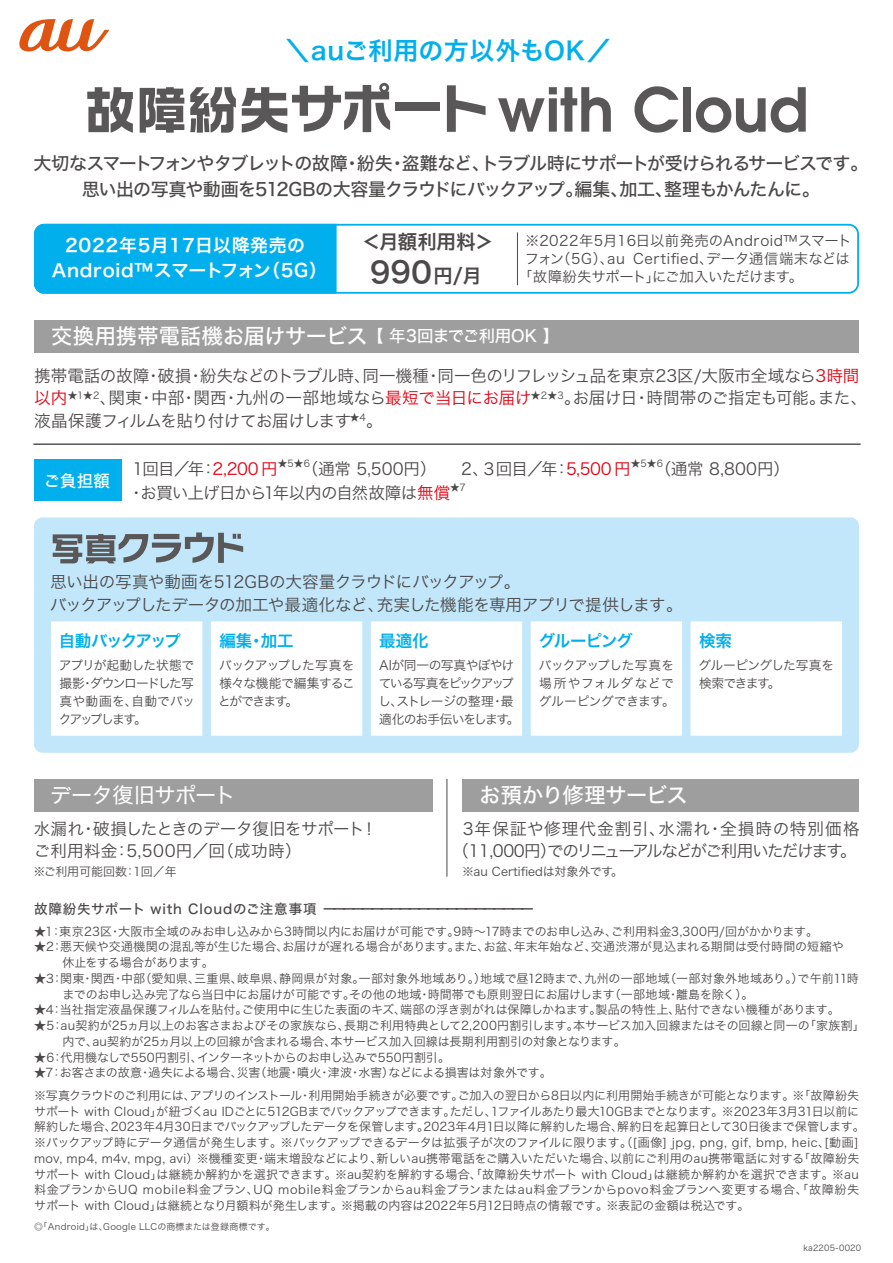
<style>
.page{position:relative;width:893px;height:1263px;background:#fff}
.page>*{position:absolute;margin:0;border:0;box-sizing:border-box;transform-origin:0 0}
.t1{font:28.95px "Hiragino Sans W6";color:#4c4948}
.t2{font:24.9px "Hira Kaku Std W6";letter-spacing:.01em;color:#00afec}
.t3{font:21.15px "Hira Kaku Std W5";color:#fff}
.t4{font:21.15px "Hira Kaku Std W5";letter-spacing:-.025em;color:#fff}
.t5{font:21.15px "Hira Kaku Std W4";letter-spacing:-.02em;color:#fff}
.t6{font:19.5px "Hiragino Sans W6";letter-spacing:-.01em;color:#4c4948}
.t7{font:18px/26.2px "Hira Kaku Std W5";letter-spacing:-.05em;color:#4c4948;text-align:center}
.t8{font:18px/25px "Hira Kaku Std W6";letter-spacing:.04em;color:#fff;text-align:center}
.t9{font:16.65px/22.6px "Hira Kaku Std W3";letter-spacing:-.025em;color:#4c4948}
.t10{font:16.65px/22.6px "Hira Kaku Std W3";letter-spacing:-.005em;color:#4c4948}
.t11{font:16.5px "Hira Kaku Std W3";letter-spacing:-.03em;color:#4c4948}
.t12{font:16.5px "Hira Kaku Std W6";letter-spacing:-.045em;color:#00afec}
.t13{font:16.5px "Hira Kaku Std W5";letter-spacing:-.01em;color:#fff}
.t14{font:16.5px "Hira Kaku Std W6";letter-spacing:-.105em;color:#00afec}
.t15{font:14.4px "Hira Kaku Std W3";letter-spacing:.03em;color:#4c4948}
.t16{font:14.4px "Hira Kaku Std W3";letter-spacing:-.03em;color:#4c4948}
.t17{font:13.5px "Hira Kaku Std W5";letter-spacing:-.305em;color:#4c4948}
.t18{font:12.75px/18px "Hira Kaku Std W3";letter-spacing:-.045em;color:#4c4948;text-align:justify}
.t19{font:12px/15.8px "Hira Kaku Std W3";letter-spacing:-.005em;color:#4c4948}
.t20{font:9.6px "Hira Kaku Std W3";color:#4c4948}
.t21{font:9px "Hira Kaku Std W3";letter-spacing:.03em;color:#4c4948}
.t22{font:8.25px "Hira Kaku Std W3";letter-spacing:.02em;color:#4c4948}
.s1{font-size:19.35px}
.s2{color:#e60012}
</style>
<div class="page">
<div style="left:34px;top:779px;width:399px;height:32px;background:#9f9e9f"></div>
<div style="left:34px;top:517px;width:825px;height:236px;background:#c2e6fa;border-radius:9px"></div>
<div style="left:51px;top:621px;width:791px;height:115px;background:#fff"></div>
<div style="left:34px;top:320px;width:825px;height:32px;background:#9f9e9f"></div>
<div style="left:34px;top:460px;width:87px;height:41px;background:#00afec"></div>
<div style="left:462px;top:779px;width:397px;height:32px;background:#9f9e9f"></div>
<hr style="left:447px;top:779px;width:1px;height:98px;background:#4d4948">
<hr style="left:33px;top:444px;width:828px;height:1px;background:#000">
<svg style="left:337px;top:224px;width:522px;height:70px"></svg>
<hr style="left:517px;top:232px;width:1px;height:53px;background:#4c4948">
<div style="left:34px;top:224px;width:303px;height:70px;background:#00afec"></div>
<svg style="left:87px;top:87px;width:46px;height:46px"></svg>
<svg style="left:140px;top:87px;width:44px;height:46px"></svg>
<svg style="left:190px;top:83px;width:200px;height:50px"></svg>
<div style="left:395px;top:102px;width:45px;height:8px;background:#595757"></div>
<svg style="left:447px;top:85px;width:39px;height:47px"></svg>
<svg style="left:498px;top:87px;width:113px;height:45px"></svg>
<svg style="left:634px;top:86px;width:44px;height:47px"></svg>
<div style="left:683px;top:87px;width:8px;height:45px;background:#595757"></div>
<svg style="left:696px;top:87px;width:110px;height:46px"></svg>
<svg style="left:19px;top:19px;width:90px;height:32px"></svg>
<svg style="left:53px;top:532px;width:190px;height:31px"></svg>
<h2 class="t2" style="left:285px;top:31px;width:327px">＼auご利用の方以外もOK／</h2>
<h3 class="t7" style="left:34px;top:150px;width:836px">大切なスマートフォンやタブレットの故障・紛失・盗難など、トラブル時にサポートが受けられるサービスです。思い出の写真や動画を512GBの大容量クラウドにバックアップ。編集、加工、整理もかんたんに。</h3>
<h3 class="t8" style="left:52px;top:233px;width:277px">2022年5月17日以降発売の<br>Android™スマートフォン（5G）</h3>
<h3 class="t6" style="left:362px;top:224px;width:133px">＜月額利用料＞</h3>
<h1 class="t1" style="left:366px;top:246px;width:117px">９9０<span class="s1">円/月</span></h1>
<p class="t15" style="left:525px;top:230px;width:328px">※2022年5月16日以前発売のAndroid™スマート</p>
<p class="t15" style="left:525px;top:248px;width:326px">フォン（5G）、au Certified、データ通信端末などは</p>
<p class="t16" style="left:518px;top:266px;width:286px">「故障紛失サポート」にご加入いただけます。</p>
<h3 class="t3" style="left:51px;top:319px;width:318px">交換用携帯電話機お届けサービス</h3>
<h3 class="t9" style="left:34px;top:364px;width:835px">携帯電話の故障・破損・紛失などのトラブル時、同一機種・同一色のリフレッシュ品を東京23区/大阪市全域なら<span class="s2">3時間以内</span><sup>★1★2</sup>、関東・中部・関西・九州の一部地域なら<span class="s2">最短で当日にお届け</span><sup>★2★3</sup>。お届け日・時間帯のご指定も可能。また、液晶保護フィルムを貼り付けてお届けします<sup>★4</sup>。</h3>
<h3 class="t11" style="left:132px;top:456px;width:147px">1回目／年：<span class="s2">2,200 円</span></h3>
<p class="t20" style="left:278px;top:456px;width:34px">★5★6</p>
<h3 class="t11" style="left:302px;top:456px;width:330px">（通常 5,500円）　　2、３回目／年：<span class="s2">5,500 円</span></h3>
<p class="t20" style="left:631px;top:456px;width:34px">★5★6</p>
<h3 class="t11" style="left:655px;top:456px;width:137px">（通常 8,800円）</h3>
<h3 class="t13" style="left:367px;top:323px;width:193px">【 年3回までご利用OK 】</h3>
<h3 class="t13" style="left:44px;top:468px;width:68px">ご負担額</h3>
<h3 class="t11" style="left:128px;top:480px;width:324px">・お買い上げ日から1年以内の自然故障は<span class="s2">無償</span></h3>
<p class="t20" style="left:450px;top:480px;width:17px">★7</p>
<h3 class="t9" style="left:50px;top:570px;width:634px">思い出の写真や動画を512GBの大容量クラウドにバックアップ。<br>バックアップしたデータの加工や最適化など、充実した機能を専用アプリで提供します。</h3>
<h3 class="t14" style="left:59px;top:628px;width:123px">自動バックアップ</h3>
<p class="t18" style="left:59px;top:656px;width:138px">アプリが起動した状態で撮影・ダウンロードした写真や動画を、自動でバックアップします。</p>
<h3 class="t12" style="left:219px;top:628px;width:76px">編集・加工</h3>
<p class="t18" style="left:218px;top:656px;width:138px">バックアップした写真を様々な機能で編集することができます。</p>
<h3 class="t12" style="left:379px;top:628px;width:51px">最適化</h3>
<p class="t18" style="left:378px;top:656px;width:143px;text-align:left">AIが同一の写真やぼやけている写真をピックアップし、ストレージの整理・最適化のお手伝いをします。</p>
<h3 class="t12" style="left:539px;top:628px;width:96px">グルーピング</h3>
<p class="t18" style="left:539px;top:656px;width:138px">バックアップした写真を場所やフォルダなどでグルーピングできます。</p>
<h3 class="t12" style="left:699px;top:628px;width:34px">検索</h3>
<p class="t18" style="left:699px;top:656px;width:137px">グルーピングした写真を検索できます。</p>
<h3 class="t5" style="left:50px;top:779px;width:187px">データ復旧サポート</h3>
<h3 class="t4" style="left:480px;top:779px;width:210px">お預かり修理サービス</h3>
<h3 class="t10" style="left:34px;top:817px;width:345px">水漏れ・破損したときのデータ復旧をサポート！ご利用料金：5,500円／回（成功時）</h3>
<p class="t19" style="left:33px;top:863px;width:145px">※ご利用可能回数：1回／年</p>
<h3 class="t9" style="left:452px;top:817px;width:409px;text-align:right">3年保証や修理代金割引、水濡れ・全損時の特別価格（11,000円）でのリニューアルなどがご利用いただけます。</h3>
<p class="t19" style="left:462px;top:863px;width:163px">※au Certifiedは対象外です。</p>
<p class="t17" style="left:34px;top:899px;width:501px">故障紛失サポート w i t h C l o u d のご注意事項 ーーーーーーーーーーーーーーーーーーーーーー</p>
<p class="t19" style="left:34px;top:923px;width:786px">★1：東京23区・大阪市全域のみお申し込みから3時間以内にお届けが可能です。9時～17時までのお申し込み、ご利用料金3,300円/回がかかります。</p>
<p class="t19" style="left:34px;top:939px;width:811px">★2：悪天候や交通機関の混乱等が生じた場合、お届けが遅れる場合があります。また、お盆、年末年始など、交通渋滞が見込まれる期間は受付時間の短縮や　　 休止をする場合があります。</p>
<p class="t19" style="left:34px;top:970px;width:826px">★3：関東・関西・中部（愛知県、三重県、岐阜県、静岡県が対象。一部対象外地域あり。）地域で昼12時まで、九州の一部地域（一部対象外地域あり。）で午前11時　　 までのお申し込み完了なら当日中にお届けが可能です。その他の地域・時間帯でも原則翌日にお届けします（一部地域・離島を除く）。</p>
<p class="t19" style="left:34px;top:1002px;width:807px">★4：当社指定液晶保護フィルムを貼付。ご使用中に生じた表面のキズ、端部の浮き剥がれは保障しかねます。製品の特性上、貼付できない機種があります。</p>
<p class="t19" style="left:34px;top:1017px;width:832px">★5：au契約が25ヵ月以上のお客さまおよびその家族なら、長期ご利用特典として2,200円割引します。本サービス加入回線またはその回線と同一の「家族割」　　 内で、au契約が25ヵ月以上の回線が含まれる場合、本サービス加入回線は長期利用割引の対象となります。</p>
<p class="t19" style="left:34px;top:1049px;width:417px">★6：代用機なしで550円割引、インターネットからのお申し込みで550円割引。</p>
<p class="t19" style="left:34px;top:1061px;width:827px;line-height:22.5px">★7：お客さまの故意・過失による場合、災害（地震・噴火・津波・水害）などによる損害は対象外です。<br>※写真クラウドのご利用には、アプリのインストール・利用開始手続きが必要です。ご加入の翌日から8日以内に利用開始手続きが可能となります。※「故障紛失</p>
<p class="t19" style="left:34px;top:1103px;width:832px">サポート with Cloud」が紐づくau IDごとに512GBまでバックアップできます。ただし、1ファイルあたり最大10GBまでとなります。※2023年3月31日以前に解約した場合、2023年4月30日までバックアップしたデータを保管します。2023年4月1日以降に解約した場合、解約日を起算日として30日後まで保管します。※バックアップ時にデータ通信が発生します。※バックアップできるデータは拡張子が次のファイルに限ります。（[画像] jpg, png, gif, bmp, heic、[動画] mov, mp4, m4v, mpg, avi）※機種変更・端末増設などにより、新しいau携帯電話をご購入いただいた場合、以前にご利用のau携帯電話に対する「故障紛失サポート with Cloud」は継続か解約かを選択できます。※au契約を解約する場合、「故障紛失サポート with Cloud」は継続か解約かを選択できます。※au料金プランからUQ mobile料金プラン、UQ mobile料金プランからau料金プランまたはau料金プランからpovo料金プランへ変更する場合、「故障紛失サポート with Cloud」は継続となり月額料が発生します。※掲載の内容は2022年5月12日時点の情報です。※表記の金額は税込です。</p>
<p class="t21" style="left:34px;top:1220px;width:242px">◎「Android」は、Google LLCの商標または登録商標です。</p>
<p class="t22" style="left:803px;top:1241px;width:59px">ka2205-0020</p>
</div>
